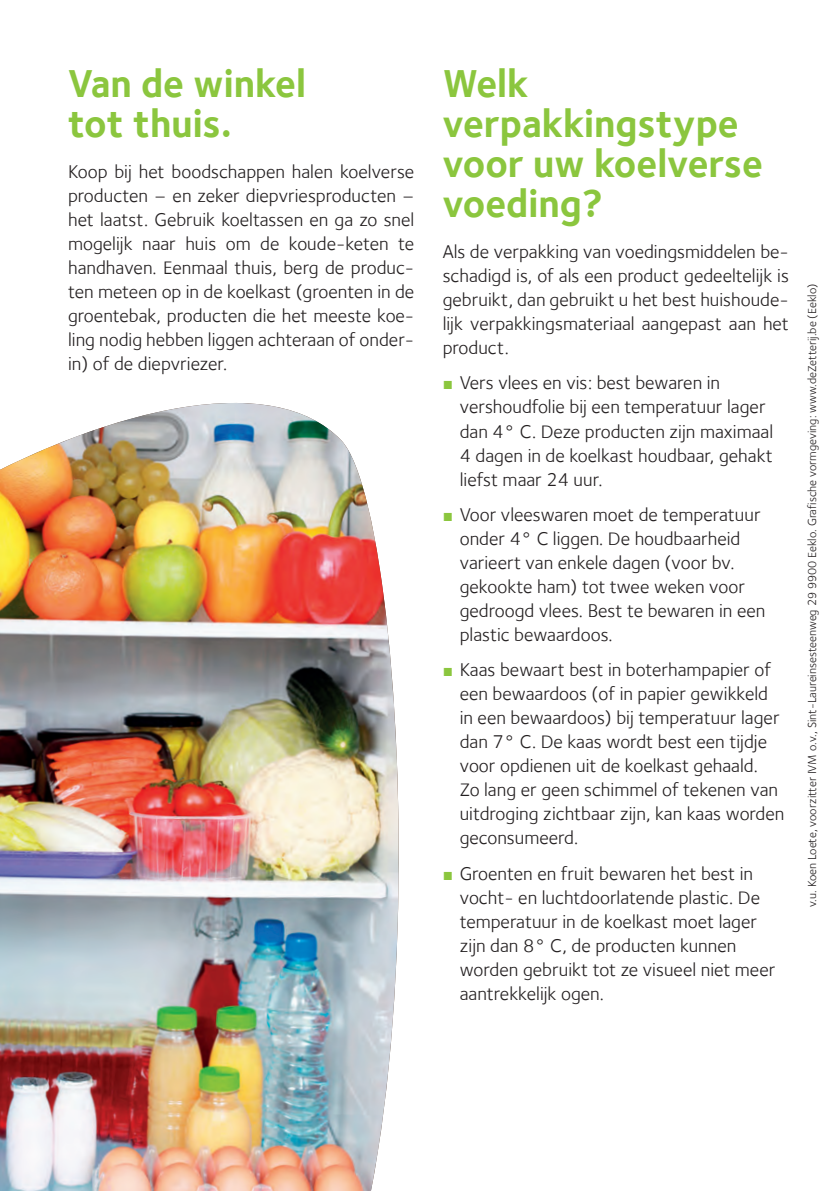
<style>
.page{position:relative;width:840px;height:1191px;background:#fff}
.page>*{position:absolute;margin:0;border:0;box-sizing:border-box;transform-origin:0 0}
.tussentitel_bruin_iv{font:700 40px/40px "Foundry Sterling";color:#8bc63e}
.lopende_tekst_ivm{font:19px/24px "Foundry Sterling";color:#231f20}
.lopende_tekst_ivm-2{font:12px "Foundry Sterling";color:#231f20}
</style>
<div class="page">
<img style="left:0;top:403px;width:399px;height:788px">
<p class="tussentitel_bruin_iv" style="left:68px;top:63px;width:239px">Van de winkel tot thuis.</p>
<p class="lopende_tekst_ivm" style="left:68px;top:159px;width:347px;text-align:justify">Koop bij het boodschappen halen koelverse producten – en zeker diepvriesproducten – het laatst. Gebruik koeltassen en ga zo snel mogelijk naar huis om de koude-keten te handhaven. Eenmaal thuis, berg de produc&shy;ten meteen op in de koelkast (groenten in de groentebak, producten die het meeste koe&shy;ling nodig hebben liggen achteraan of onder&shy;in) of de diepvriezer.</p>
<p class="tussentitel_bruin_iv" style="left:442px;top:63px;width:321px">Welk verpakkingstype voor uw koelverse voeding?</p>
<p class="lopende_tekst_ivm" style="left:442px;top:239px;width:347px;text-align:justify">Als de verpakking van voedingsmiddelen be&shy;schadigd is, of als een product gedeeltelijk is gebruikt, dan gebruikt u het best huishoude&shy;lijk verpakkingsmateriaal aangepast aan het product.</p>
<p class="lopende_tekst_ivm" style="left:459px;top:371px;width:315px">Vers vlees en vis: best bewaren in vershoudfolie bij een temperatuur lager dan 4° C. Deze producten zijn maximaal 4 dagen in de koelkast houdbaar, gehakt liefst maar 24 uur.</p>
<p class="lopende_tekst_ivm" style="left:459px;top:502px;width:307px">Voor vleeswaren moet de temperatuur onder 4° C liggen. De houdbaarheid varieert van enkele dagen (voor bv. gekookte ham) tot twee weken voor gedroogd vlees. Best te bewaren in een plastic bewaardoos.</p>
<p class="lopende_tekst_ivm" style="left:459px;top:657px;width:326px">Kaas bewaart best in boterhampapier of een bewaardoos (of in papier gewikkeld in een bewaardoos) bij temperatuur lager dan 7° C. De kaas wordt best een tijdje voor opdienen uit de koelkast gehaald.<br>Zo lang er geen schimmel of tekenen van uitdroging zichtbaar zijn, kan kaas worden geconsumeerd.</p>
<p class="lopende_tekst_ivm" style="left:459px;top:861px;width:317px">Groenten en fruit bewaren het best in vocht- en luchtdoorlatende plastic. De temperatuur in de koelkast moet lager zijn dan 8° C, de producten kunnen worden gebruikt tot ze visueel niet meer aantrekkelijk ogen.</p>
<p class="lopende_tekst_ivm-2" style="left:804px;top:907px;width:625px;rotate:-90deg">v.u. Koen Loete, voorzitter IVM o.v., Sint-Laureinsesteenweg 29 9900 Eeklo. Grafische vormgeving: www.deZetterij.be (Eeklo)</p>
</div>
